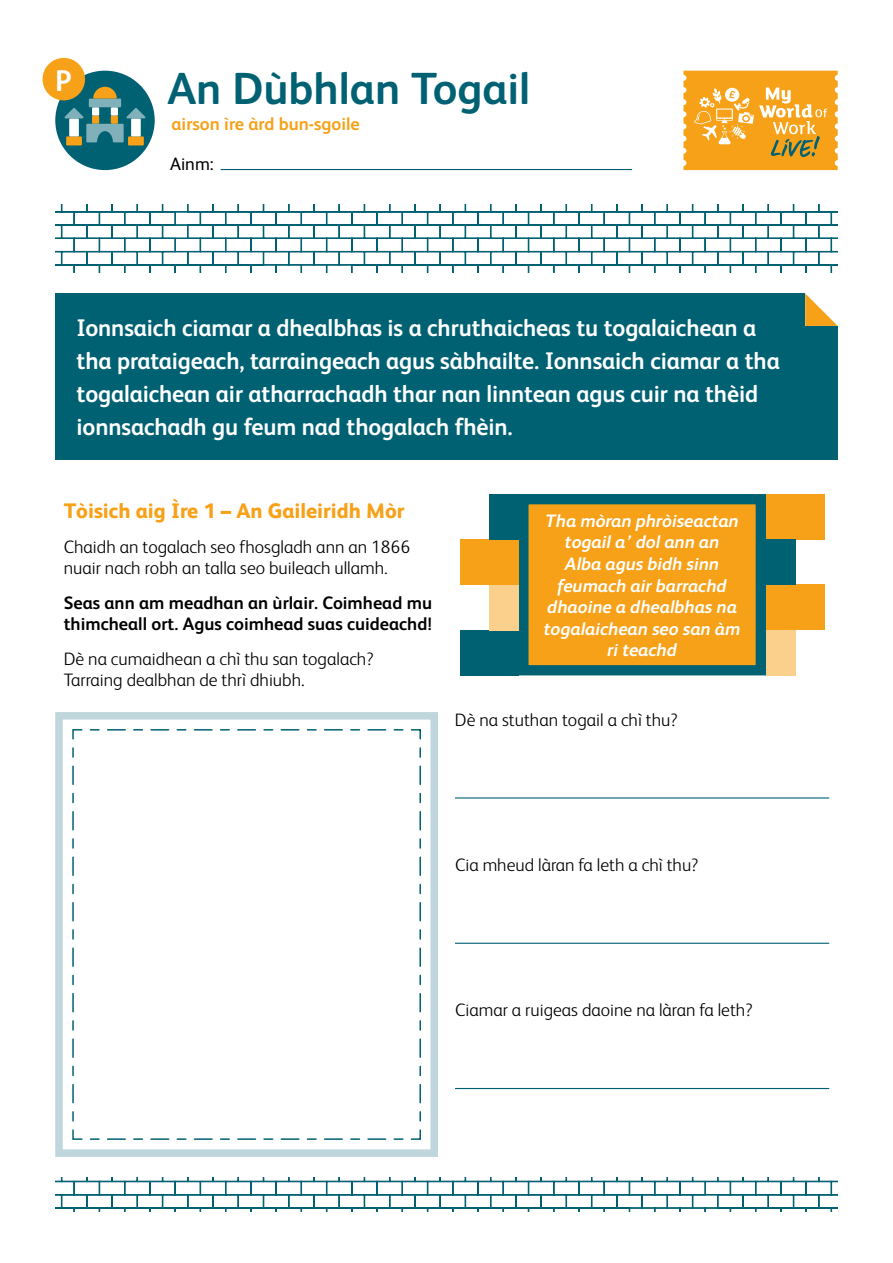
<style>
.page{position:relative;width:893px;height:1263px;background:#fff}
.page>*{position:absolute;margin:0;border:0;box-sizing:border-box;transform-origin:0 0}
.t1{font:700 45px "FS Albert";color:#006173}
.t2{font:700 30px "FS Albert";color:#fff}
.t3{font:700 24px/33px "FS Albert";letter-spacing:-.005em;color:#fff}
.t4{font:800 21px "FS Albert";color:#f6a118}
.t5{font:300 18px/21.6px "FS Albert";color:#000}
.t6{font:italic 700 18px/21.6px "FS Albert";color:#fff;text-align:center}
.t7{font:700 18px/21.6px "FS Albert";color:#000}
.t8{font:700 18px "FS Albert";color:#f6a118}
.t9{font:18px "FS Albert";color:#000}
</style>
<div class="page">
<svg style="left:55px;top:1178px;width:783px;height:34px"></svg>
<div style="left:55px;top:293px;width:783px;height:167px;background:#006173"></div>
<hr style="left:455px;top:797px;width:374px;height:1px;background:#006173">
<hr style="left:455px;top:943px;width:374px;height:1px;background:#006173">
<hr style="left:455px;top:1088px;width:374px;height:1px;background:#006173">
<svg style="left:805px;top:293px;width:33px;height:33px"></svg>
<svg style="left:683px;top:71px;width:155px;height:99px;background:#f1ab36"></svg>
<div style="left:55px;top:712px;width:383px;height:445px;background:#fff;border:8px solid #bfd7dc"></div>
<svg style="left:72px;top:729px;width:349px;height:411px"></svg>
<div style="left:518px;top:494px;width:248px;height:181px;background:#f6a118;border:10px solid #006173"></div>
<div style="left:766px;top:494px;width:58px;height:45px;background:#f6a118"></div>
<div style="left:766px;top:585px;width:58px;height:45px;background:#f6a118"></div>
<div style="left:460px;top:539px;width:58px;height:46px;background:#f6a118"></div>
<div style="left:460px;top:630px;width:58px;height:46px;background:#006173"></div>
<div style="left:766px;top:539px;width:29px;height:46px;background:#006173"></div>
<div style="left:489px;top:494px;width:29px;height:45px;background:#006173"></div>
<div style="left:489px;top:585px;width:29px;height:45px;background:#fad08c"></div>
<div style="left:766px;top:630px;width:29px;height:46px;background:#fad08c"></div>
<div style="left:55px;top:71px;width:100px;height:99px;background:#006173;border-radius:50%"></div>
<div style="left:92px;top:116px;width:7px;height:8px;background:#f6a118"></div>
<div style="left:92px;top:107px;width:7px;height:9px;background:#fff"></div>
<div style="left:66px;top:136px;width:16px;height:9px;background:#f6a118"></div>
<div style="left:69px;top:118px;width:10px;height:18px;background:#fff"></div>
<svg style="left:64px;top:108px;width:20px;height:10px"></svg>
<svg style="left:86px;top:124px;width:38px;height:18px"></svg>
<div style="left:111px;top:116px;width:7px;height:8px;background:#f6a118"></div>
<div style="left:111px;top:107px;width:7px;height:9px;background:#fff"></div>
<div style="left:89px;top:99px;width:32px;height:8px;background:#80b0b9"></div>
<svg style="left:93px;top:87px;width:24px;height:12px"></svg>
<div style="left:128px;top:136px;width:16px;height:9px;background:#f6a118"></div>
<div style="left:131px;top:118px;width:10px;height:18px;background:#fff"></div>
<svg style="left:126px;top:108px;width:20px;height:10px"></svg>
<hr style="left:221px;top:169px;width:411px;height:1px;background:#006173">
<svg style="left:353px;top:204px;width:485px;height:68px"></svg>
<svg style="left:55px;top:204px;width:298px;height:68px"></svg>
<div style="left:43px;top:58px;width:42px;height:42px;background:#f6a118;border-radius:50%"></div>
<h2 class="t2" style="left:55px;top:60px;width:18px">P</h2>
<h1 class="t1" style="left:167px;top:58px;width:365px">An Dùbhlan Togail</h1>
<p class="t8" style="left:172px;top:112px;width:190px">airson ìre àrd bun-sgoile</p>
<p class="t9" style="left:170px;top:152px;width:45px">Ainm:</p>
<p class="t3" style="left:77px;top:311px;width:705px">Ionnsaich ciamar a dhealbhas is a chruthaicheas tu togalaichean a tha prataigeach, tarraingeach agus sàbhailte. Ionnsaich ciamar a tha togalaichean air atharrachadh thar nan linntean agus cuir na thèid ionnsachadh gu feum nad thogalach fhèin.</p>
<p class="t4" style="left:64px;top:496px;width:342px">Tòisich aig Ìre 1 – An Gaileiridh Mòr</p>
<p class="t5" style="left:64px;top:535px;width:348px">Chaidh an togalach seo fhosgladh ann an 1866 nuair nach robh an talla seo buileach ullamh.</p>
<p class="t7" style="left:64px;top:591px;width:370px">Seas ann am meadhan an ùrlair. Coimhead mu thimcheall ort. Agus coimhead suas cuideachd!</p>
<p class="t5" style="left:64px;top:647px;width:311px">Dè na cumaidhean a chì thu san togalach?<br>Tarraing dealbhan de thrì dhiubh.</p>
<p class="t6" style="left:544px;top:509px;width:198px">Tha mòran phròiseactan togail a’ dol ann an<br>Alba agus bidh sinn feumach air barrachd dhaoine a dhealbhas na togalaichean seo san àm ri teachd</p>
<p class="t5" style="left:455px;top:708px;width:224px">Dè na stuthan togail a chì thu?</p>
<p class="t5" style="left:455px;top:853px;width:245px">Cia mheud làran fa leth a chì thu?</p>
<p class="t5" style="left:455px;top:999px;width:299px">Ciamar a ruigeas daoine na làran fa leth?</p>
</div>
